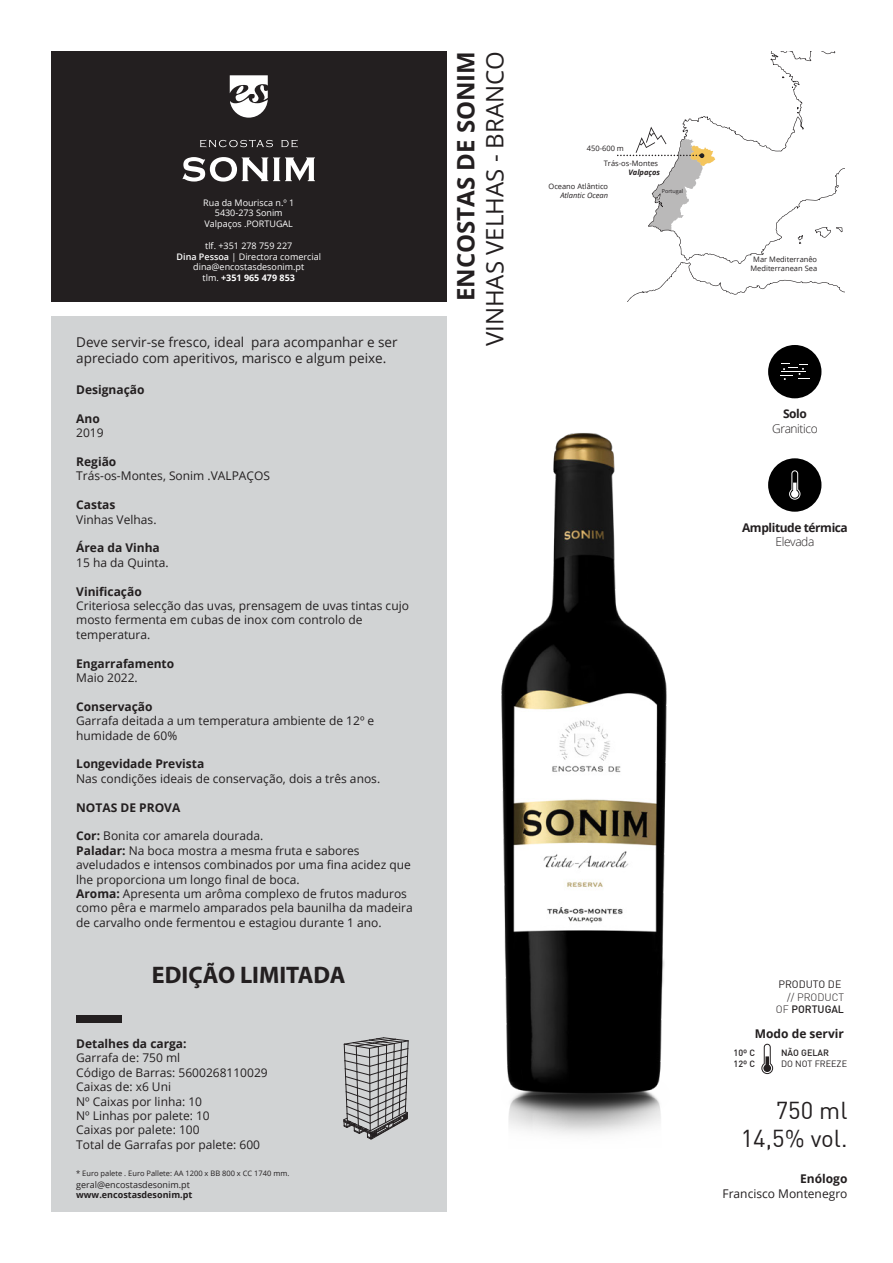
<style>
.page{position:relative;width:893px;height:1263px;background:#fff}
.page>*{position:absolute;margin:0;border:0;box-sizing:border-box;transform-origin:0 0}
.t1{font:24px "Open Sans";color:#231f20}
.t2{font:700 24px "Open Sans";color:#231f20}
.t3{font:24px "DIN";color:#231f20}
.t4{font:700 24px "Myriad Pro";color:#231f20}
.t5{font:13.5px/16.2px "Open Sans";color:#231f20}
.t6{font:12px/14.4px "Open Sans";color:#231f20}
.t7{font:700 12px "Open Sans";color:#231f20}
.t8{font:300 12px "Open Sans";letter-spacing:-.035em;color:#231f20}
.t9{font:700 12px "Open Sans";letter-spacing:-.035em;color:#231f20}
.t10{font:300 10.5px/12.6px "DIN";color:#231f20;text-align:right}
.t11{font:10.5px "DIN";color:#231f20}
.t12{font:9px/10.8px "Open Sans";color:#fff;text-align:center}
.t13{font:9px "Open Sans";color:#231f20}
.t14{font:700 9px "Open Sans";color:#231f20}
.t15{font:500 9px/10.8px "DIN";color:#231f20}
.t16{font:9px "DIN";color:#231f20}
.t17{font:7.5px/9px "Open Sans";color:#231f20;text-align:center}
.t18{font:italic 7.5px "Open Sans";color:#231f20}
.t19{font:italic 700 7.5px "Open Sans";color:#231f20}
.t20{font:5.4px "Open Sans";color:#231f20}
.s1{font-weight:600}
.s2{font-weight:700}
.s3{font-weight:500}
</style>
<div class="page">
<div style="left:51px;top:316px;width:395px;height:896px;background:#d1d3d4"></div>
<div style="left:51px;top:51px;width:395px;height:251px;background:#231f20"></div>
<svg style="left:230px;top:75px;width:38px;height:43px"></svg>
<svg style="left:200px;top:140px;width:73px;height:7px"></svg>
<svg style="left:281px;top:140px;width:17px;height:7px"></svg>
<svg style="left:182px;top:157px;width:133px;height:25px"></svg>
<div style="left:768px;top:345px;width:53px;height:53px;background:#000;border-radius:50%"></div>
<svg style="left:780px;top:363px;width:29px;height:17px"></svg>
<svg style="left:627px;top:51px;width:217px;height:251px"></svg>
<svg style="left:618px;top:127px;width:97px;height:105px"></svg>
<div style="left:76px;top:1016px;width:46px;height:7px;background:#231f20"></div>
<img style="left:343px;top:390px;width:479px;height:780px">
<p class="t12" style="left:203px;top:197px;width:93px">Rua da Mourisca n.º 1<br>5430-273 Sonim<br>Valpaços .PORTUGAL</p>
<p class="t12" style="left:177px;top:240px;width:146px">tlf. +351 278 759 227<br><span class="s1">Dina Pessoa</span> | Directora comercial dina@encostasdesonim.pt<br>tlm. <span class="s2">+351 965 479 853</span></p>
<p class="t5" style="left:76px;top:334px;width:323px">Deve servir-se fresco, ideal para acompanhar e ser apreciado com aperitivos, marisco e algum peixe.</p>
<p class="t7" style="left:76px;top:381px;width:70px">Designação</p>
<p class="t7" style="left:76px;top:410px;width:25px">Ano</p>
<p class="t6" style="left:76px;top:425px;width:29px">2019</p>
<p class="t7" style="left:76px;top:453px;width:42px">Região</p>
<p class="t6" style="left:76px;top:468px;width:195px">Trás-os-Montes, Sonim .VALPAÇOS</p>
<p class="t7" style="left:76px;top:496px;width:41px">Castas</p>
<p class="t6" style="left:76px;top:512px;width:82px">Vinhas Velhas.</p>
<p class="t7" style="left:76px;top:539px;width:85px">Área da Vinha</p>
<p class="t6" style="left:76px;top:555px;width:94px">15 ha da Quinta.</p>
<p class="t7" style="left:76px;top:583px;width:67px">Vinificação</p>
<p class="t6" style="left:76px;top:598px;width:334px">Criteriosa selecção das uvas, prensagem de uvas tintas cujo mosto fermenta em cubas de inox com controlo de temperatura.</p>
<p class="t7" style="left:76px;top:655px;width:100px">Engarrafamento</p>
<p class="t6" style="left:76px;top:670px;width:63px">Maio 2022.</p>
<p class="t7" style="left:76px;top:698px;width:78px">Conservação</p>
<p class="t6" style="left:76px;top:713px;width:300px">Garrafa deitada a um temperatura ambiente de 12º e humidade de 60%</p>
<p class="t7" style="left:76px;top:755px;width:130px">Longevidade Prevista</p>
<p class="t6" style="left:76px;top:771px;width:305px">Nas condições ideais de conservação, dois a três anos.</p>
<p class="t7" style="left:76px;top:799px;width:106px">NOTAS DE PROVA</p>
<p class="t6" style="left:76px;top:828px;width:338px"><span class="s2">Cor:</span> Bonita cor amarela dourada.<br><span class="s2">Paladar:</span> Na boca mostra a mesma fruta e sabores aveludados e intensos combinados por uma fina acidez que lhe proporciona um longo final de boca.<br><span class="s2">Aroma:</span> Apresenta um arôma complexo de frutos maduros como pêra e marmelo amparados pela baunilha da madeira de carvalho onde fermentou e estagiou durante 1 ano.</p>
<h1 class="t4" style="left:152px;top:959px;width:195px">EDIÇÃO LIMITADA</h1>
<p class="t7" style="left:76px;top:1035px;width:112px">Detalhes da carga:</p>
<p class="t6" style="left:76px;top:1050px;width:193px">Garrafa de: 750 ml<br>Código de Barras: 5600268110029<br>Caixas de: x6 Uni<br>Nº Caixas por linha: 10<br>Nº Linhas por palete: 10<br>Caixas por palete: 100<br>Total de Garrafas por palete: 600</p>
<p class="t17" style="left:76px;top:1168px;width:215px">* Euro palete . Euro Pallete: AA 1200 x BB 800 x CC 1740 mm.</p>
<p class="t13" style="left:76px;top:1178px;width:115px">geral@encostasdesonim.pt</p>
<p class="t14" style="left:76px;top:1189px;width:118px">www.encostasdesonim.pt</p>
<h1 class="t2" style="left:449px;top:301px;width:252px;rotate:-90deg">ENCOSTAS DE SONIM</h1>
<h1 class="t1" style="left:478px;top:346px;width:297px;rotate:-90deg">VINHAS VELHAS - BRANCO</h1>
<p class="t17" style="left:587px;top:143px;width:39px">450-600 m</p>
<p class="t17" style="left:604px;top:159px;width:56px">Trás-os-Montes</p>
<p class="t19" style="left:628px;top:167px;width:33px">Valpaços</p>
<p class="t17" style="left:548px;top:182px;width:61px">Oceano Atlântico</p>
<p class="t18" style="left:560px;top:190px;width:49px">Atlantic Ocean</p>
<p class="t20" style="left:662px;top:187px;width:23px">Portugal</p>
<p class="t17" style="left:750px;top:255px;width:68px">Mar Mediterranêo<br>Mediterranean Sea</p>
<p class="t7" style="left:783px;top:405px;width:25px">Solo</p>
<p class="t8" style="left:772px;top:420px;width:47px">Granitico</p>
<p class="t9" style="left:742px;top:519px;width:107px">Amplitude térmica</p>
<p class="t8" style="left:776px;top:533px;width:40px">Elevada</p>
<p class="t11" style="left:778px;top:978px;width:64px">PRODUTO DE</p>
<p class="t10" style="left:776px;top:990px;width:70px">// PRODUCT<br>OF <span class="s3">PORTUGAL</span></p>
<p class="t7" style="left:755px;top:1025px;width:91px">Modo de servir</p>
<p class="t15" style="left:733px;top:1047px;width:23px">10º C<br>12º C</p>
<p class="t15" style="left:781px;top:1047px;width:49px">NÃO GELAR</p>
<p class="t16" style="left:781px;top:1058px;width:67px">DO NOT FREEZE</p>
<h1 class="t3" style="left:776px;top:1095px;width:73px">750 ml</h1>
<h1 class="t3" style="left:741px;top:1124px;width:108px">14,5% vol.</h1>
<p class="t7" style="left:800px;top:1170px;width:49px">Enólogo</p>
<p class="t6" style="left:722px;top:1186px;width:126px">Francisco Montenegro</p>
</div>
